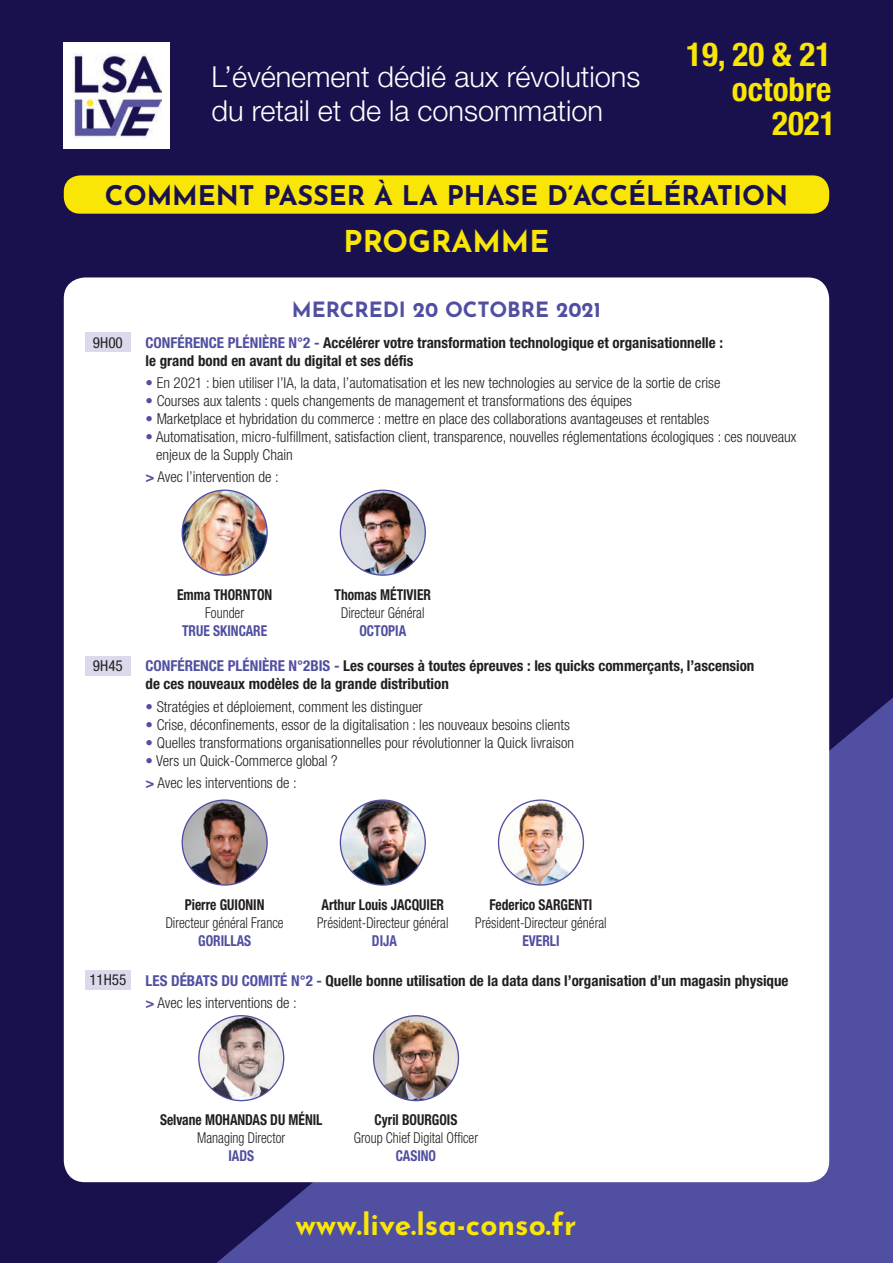
<style>
.page{position:relative;width:893px;height:1263px;background:#19114d}
.page>*{position:absolute;margin:0;border:0;box-sizing:border-box;transform-origin:0 0}
.t1{font:700 condensed 33px/34.5px "Helvetica Neue LT Std";color:#f9e606;text-align:right}
.t2{font:700 30px "Josefin Sans";color:#f9e606}
.t3{font:300 28.95px/34.8px "Helvetica Neue LT Std";color:#fff}
.t4{font:700 27px "Josefin Sans";color:#19114d}
.t5{font:700 21px "Josefin Sans";color:#504fa1}
.t6{font:condensed 15.15px "Helvetica Neue LT Std";color:#231f20}
.t7{font:300 condensed 15px/18px "Helvetica Neue LT Std";color:#231f20}
.t8{font:700 condensed 15px/18px "Helvetica Neue LT Std";color:#231f20}
.t9{font:300 condensed 15px "Helvetica Neue LT Std";color:#231f20;scale:.9 1}
.t10{font:700 condensed 15px "Helvetica Neue LT Std";color:#231f20;scale:.9 1}
.t11{font:700 condensed 15px "Helvetica Neue LT Std";color:#504fa1;scale:.9 1}
.s1{color:#504fa1}
.s2{font-weight:700;font-stretch:normal;color:#504fa1}
.s3{font-stretch:normal;color:#504fa1}
.s4{font-weight:300}
</style>
<div class="page">
<svg style="left:216px;top:697px;width:677px;height:566px;background:#4d4b9b"></svg>
<div style="left:64px;top:43px;width:106px;height:106px;background:#fff"></div>
<img style="left:72px;top:53px;width:90px;height:84px">
<div style="left:64px;top:175px;width:765px;height:39px;background:#f9e606;border-radius:16px"></div>
<div style="left:64px;top:277px;width:765px;height:905px;background:#fff;border-radius:21px"></div>
<div style="left:85px;top:332px;width:46px;height:20px;background:#dbd9ec"></div>
<img style="left:182px;top:490px;width:85px;height:85px;border-radius:42px">
<img style="left:340px;top:490px;width:85px;height:85px;border-radius:42px">
<div style="left:85px;top:656px;width:46px;height:20px;background:#dbd9ec"></div>
<img style="left:182px;top:800px;width:85px;height:85px;border-radius:42px">
<img style="left:340px;top:800px;width:85px;height:85px;border-radius:42px">
<img style="left:499px;top:800px;width:84px;height:85px;border-radius:42px">
<div style="left:85px;top:970px;width:46px;height:20px;background:#dbd9ec"></div>
<img style="left:199px;top:1016px;width:85px;height:84px;border-radius:42px">
<img style="left:374px;top:1016px;width:84px;height:84px;border-radius:42px">
<h3 class="t3" style="left:212px;top:58px;width:430px">L’événement dédié aux révolutions du retail et de la consommation</h3>
<h1 class="t1" style="left:686px;top:37px;width:151px">19, 20 &amp; 21 octobre<br>2021</h1>
<h3 class="t4" style="left:105px;top:175px;width:685px">COMMENT PASSER À LA PHASE D’ACCÉLÉRATION</h3>
<h2 class="t2" style="left:344px;top:219px;width:207px">PROGRAMME</h2>
<h3 class="t5" style="left:292px;top:294px;width:311px">MERCREDI 20 OCTOBRE 2021</h3>
<p class="t6" style="left:93px;top:333px;width:31px">9H00</p>
<p class="t8" style="left:146px;top:333px;width:579px"><span class="s1">CONFÉRENCE PLÉNIÈRE N°2 -</span> Accélérer votre transformation technologique et organisationnelle : le grand bond en avant du digital et ses défis</p>
<p class="t7" style="left:146px;top:374px;width:576px"><span class="s1">•</span> En 2021 : bien utiliser l’IA, la data, l’automatisation et les new technologies au service de la sortie de crise</p>
<p class="t7" style="left:146px;top:392px;width:488px"><span class="s1">•</span> Courses aux talents : quels changements de management et transformations des équipes</p>
<p class="t7" style="left:146px;top:410px;width:565px"><span class="s1">•</span> Marketplace et hybridation du commerce : mettre en place des collaborations avantageuses et rentables</p>
<p class="t7" style="left:156px;top:428px;width:642px;text-indent:-11px"><span class="s1">•</span> Automatisation, micro-fulfillment, satisfaction client, transparence, nouvelles réglementations écologiques : ces nouveaux enjeux de la Supply Chain</p>
<p class="t7" style="left:146px;top:468px;width:135px"><span class="s2">&gt;</span> Avec l’intervention de :</p>
<p class="t10" style="left:177px;top:585px;width:107px">Emma THORNTON</p>
<p class="t9" style="left:205px;top:604px;width:45px">Founder</p>
<p class="t11" style="left:182px;top:621px;width:96px">TRUE SKINCARE</p>
<p class="t10" style="left:334px;top:585px;width:109px">Thomas MÉTIVIER</p>
<p class="t9" style="left:341px;top:604px;width:94px">Directeur Général</p>
<p class="t11" style="left:359px;top:621px;width:53px">OCTOPIA</p>
<p class="t6" style="left:93px;top:657px;width:31px">9H45</p>
<p class="t8" style="left:146px;top:657px;width:610px"><span class="s1">CONFÉRENCE PLÉNIÈRE N°2BIS -</span> Les courses à toutes épreuves : les quicks commerçants, l’ascension de ces nouveaux modèles de la grande distribution</p>
<p class="t7" style="left:146px;top:697px;width:279px"><span class="s1">•</span> Stratégies et déploiement, comment les distinguer</p>
<p class="t7" style="left:146px;top:715px;width:426px"><span class="s1">•</span> Crise, déconfinements, essor de la digitalisation : les nouveaux besoins clients</p>
<p class="t7" style="left:146px;top:733px;width:430px"><span class="s1">•</span> Quelles transformations organisationnelles pour révolutionner la Quick livraison</p>
<p class="t7" style="left:146px;top:749px;width:194px;line-height:22.2px"><span class="s1">•</span> Vers un Quick-Commerce global ? <span class="s2">&gt;</span> Avec les interventions de :</p>
<p class="t10" style="left:185px;top:895px;width:90px">Pierre GUIONIN</p>
<p class="t9" style="left:166px;top:914px;width:133px">Directeur général France</p>
<p class="t11" style="left:198px;top:931px;width:60px">GORILLAS</p>
<p class="t10" style="left:322px;top:895px;width:138px">Arthur Louis JACQUIER</p>
<p class="t9" style="left:317px;top:914px;width:148px">Président-Directeur général</p>
<p class="t11" style="left:372px;top:931px;width:29px">DIJA</p>
<p class="t10" style="left:490px;top:895px;width:116px">Federico SARGENTI</p>
<p class="t9" style="left:475px;top:914px;width:148px">Président-Directeur général</p>
<p class="t11" style="left:522px;top:931px;width:43px">EVERLI</p>
<p class="t6" style="left:89px;top:971px;width:39px">11H55</p>
<p class="t8" style="left:146px;top:969px;width:644px;line-height:22.2px"><span class="s1">LES DÉBATS DU COMITÉ N°2 -</span> Quelle bonne utilisation de la data dans l’organisation d’un magasin physique <span class="s3">&gt;</span> <span class="s4">Avec les interventions de :</span></p>
<p class="t10" style="left:160px;top:1111px;width:182px">Selvane MOHANDAS DU MÉNIL</p>
<p class="t9" style="left:197px;top:1129px;width:99px">Managing Director</p>
<p class="t11" style="left:228px;top:1147px;width:30px">IADS</p>
<p class="t10" style="left:375px;top:1111px;width:93px">Cyril BOURGOIS</p>
<p class="t9" style="left:354px;top:1129px;width:139px">Group Chief Digital Officer</p>
<p class="t11" style="left:396px;top:1147px;width:46px">CASINO</p>
<h2 class="t2" style="left:295px;top:1202px;width:282px">www.live.lsa-conso.fr</h2>
</div>
